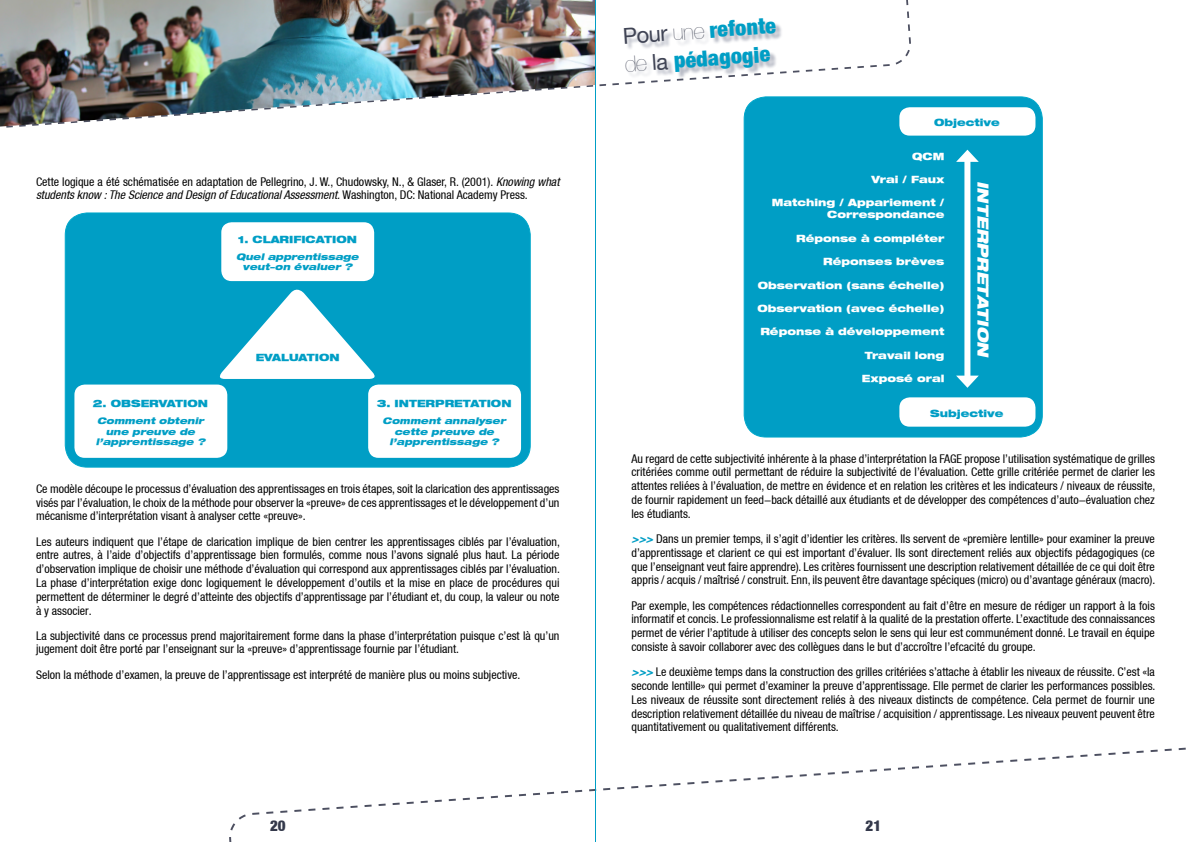
<style>
.page{position:relative;width:1191px;height:842px;background:#fff}
.page>*{position:absolute;margin:0;border:0;box-sizing:border-box;transform-origin:0 0}
.t1{font:900 condensed 22px/28px "Helvetica Neue LT";color:#009ec5}
.t2{font:italic 900 expanded 15px "Helvetica Neue LT";color:#fff}
.t3{font:900 condensed 15px "Helvetica Neue LT";color:#34394b}
.t4{font:condensed 12px/13.8px "Helvetica Neue LT";color:#000;text-align:justify}
.t5{font:900 expanded 10px/12px "Helvetica Neue LT";color:#fff;text-align:right}
.t6{font:900 expanded 10px "Helvetica Neue LT";color:#009ec5}
.t7{font:italic 900 expanded 9px/10.8px "Helvetica Neue LT";color:#009ec5;text-align:center}
.s1{font-style:italic}
.s2{font-weight:400;font-stretch:normal;color:#404455}
.s3{font-weight:200;font-stretch:normal;color:#404455}
.s4{font-weight:700;font-style:italic;color:#009ec5}
</style>
<div class="page">
<svg style="left:229px;top:747px;width:957px;height:95px"></svg>
<hr style="left:595px;top:0;width:1px;height:842px;background:#009ec5">
<div style="left:625px;top:20px;width:157px;height:59px;background:#686f86;opacity:.5"></div>
<img style="left:0;top:0;width:595px;height:127px">
<div style="left:65px;top:213px;width:465px;height:254px;background:#009ec5;border-radius:22px"></div>
<div style="left:65px;top:212px;width:466px;height:256px;border:1px solid #00a8cb;border-radius:22px"></div>
<svg style="left:219px;top:289px;width:156px;height:90px"></svg>
<div style="left:367px;top:384px;width:155px;height:75px;background:#fff;border-radius:11px"></div>
<div style="left:366px;top:383px;width:157px;height:77px;border:2px solid #009ec5;border-radius:11px"></div>
<div style="left:73px;top:384px;width:155px;height:75px;background:#fff;border-radius:11px"></div>
<div style="left:72px;top:383px;width:157px;height:77px;border:2px solid #009ec5;border-radius:11px"></div>
<div style="left:220px;top:221px;width:155px;height:61px;background:#fff;border-radius:11px"></div>
<div style="left:219px;top:220px;width:157px;height:63px;border:2px solid #009ec5;border-radius:11px"></div>
<div style="left:744px;top:97px;width:298px;height:340px;background:#009ec5;border-radius:22px"></div>
<div style="left:743px;top:96px;width:299px;height:341px;border:1px solid #00a8cb;border-radius:22px"></div>
<div style="left:964px;top:157px;width:6px;height:223px;background:#fff"></div>
<svg style="left:956px;top:150px;width:22px;height:12px"></svg>
<svg style="left:956px;top:376px;width:22px;height:12px"></svg>
<div style="left:898px;top:106px;width:138px;height:31px;background:#fff;border-radius:11px"></div>
<div style="left:897px;top:105px;width:140px;height:33px;border:2px solid #009ec5;border-radius:11px"></div>
<div style="left:898px;top:396px;width:138px;height:32px;background:#fff;border-radius:11px"></div>
<div style="left:897px;top:395px;width:140px;height:34px;border:2px solid #009ec5;border-radius:11px"></div>
<p class="t4" style="left:36px;top:174px;width:525px">Cette logique a été schématisée en adaptation de Pellegrino, J. W., Chudowsky, N., &amp; Glaser, R. (2001). <span class="s1">Knowing what students know : The Science and Design of Educational Assessment.</span> Washington, DC: National Academy Press.</p>
<p class="t6" style="left:238px;top:233px;width:121px">1. CLARIFICATION</p>
<p class="t7" style="left:236px;top:251px;width:124px">Quel apprentissage veut-on évaluer ?</p>
<p class="t6" style="left:93px;top:397px;width:117px">2. OBSERVATION</p>
<p class="t7" style="left:96px;top:415px;width:111px">Comment obtenir une preuve de l’apprentissage ?</p>
<p class="t6" style="left:256px;top:351px;width:86px">EVALUATION</p>
<p class="t6" style="left:377px;top:397px;width:136px">3. INTERPRETATION</p>
<p class="t7" style="left:382px;top:415px;width:125px">Comment annalyser cette preuve de l’apprentissage ?</p>
<p class="t4" style="left:36px;top:481px;width:525px">Ce modèle découpe le processus d’évaluation des apprentissages en trois étapes, soit la clarification des apprentissages visés par l’évaluation, le choix de la méthode pour observer la «preuve» de ces apprentissages et le développement d’un mécanisme d’interprétation visant à analyser cette «preuve».</p>
<p class="t4" style="left:36px;top:534px;width:525px">Les auteurs indiquent que l’étape de clarification implique de bien centrer les apprentissages ciblés par l’évaluation, entre autres, à l’aide d’objectifs d’apprentissage bien formulés, comme nous l’avons signalé plus haut. La période d’observation implique de choisir une méthode d’évaluation qui correspond aux apprentissages ciblés par l’évaluation.<br>La phase d’interprétation exige donc logiquement le développement d’outils et la mise en place de procédures qui permettent de déterminer le degré d’atteinte des objectifs d’apprentissage par l’étudiant et, du coup, la valeur ou note à y associer.</p>
<p class="t4" style="left:36px;top:628px;width:525px">La subjectivité dans ce processus prend majoritairement forme dans la phase d’interprétation puisque c’est là qu’un jugement doit être porté par l’enseignant sur la «preuve» d’apprentissage fournie par l’étudiant.</p>
<p class="t4" style="left:36px;top:667px;width:486px">Selon la méthode d’examen, la preuve de l’apprentissage est interprété de manière plus ou moins subjective.</p>
<h1 class="t1" style="left:622px;top:22px;width:155px;rotate:-4deg"><span class="s2">Pour</span> <span class="s3">une</span> refonte <span class="s3">de</span> <span class="s2">la</span> pédagogie</h1>
<p class="t6" style="left:934px;top:116px;width:67px">Objective</p>
<p class="t5" style="left:912px;top:150px;width:34px">QCM</p>
<p class="t5" style="left:871px;top:173px;width:74px">Vrai / Faux</p>
<p class="t5" style="left:772px;top:196px;width:174px">Matching / Appariement /<br>Correspondance</p>
<p class="t5" style="left:796px;top:232px;width:150px">Réponse à compléter</p>
<p class="t5" style="left:823px;top:255px;width:123px">Réponses brèves</p>
<p class="t5" style="left:757px;top:278px;width:188px">Observation (sans échelle)</p>
<p class="t5" style="left:757px;top:302px;width:188px">Observation (avec échelle)</p>
<p class="t5" style="left:760px;top:325px;width:185px">Réponse à développement</p>
<p class="t5" style="left:864px;top:349px;width:81px">Travail long</p>
<p class="t5" style="left:862px;top:372px;width:84px">Exposé oral</p>
<p class="t2" style="left:992px;top:181px;width:178px;rotate:90deg">INTERPRETATION</p>
<p class="t6" style="left:930px;top:407px;width:75px">Subjective</p>
<p class="t4" style="left:631px;top:451px;width:525px">Au regard de cette subjectivité inhérente à la phase d’interprétation la FAGE propose l’utilisation systématique de grilles critériées comme outil permettant de réduire la subjectivité de l’évaluation. Cette grille critériée permet de clarifier les attentes reliées à l’évaluation, de mettre en évidence et en relation les critères et les indicateurs / niveaux de réussite, de fournir rapidement un feed-back détaillé aux étudiants et de développer des compétences d’auto-évaluation chez les étudiants.</p>
<p class="t4" style="left:631px;top:532px;width:525px"><span class="s4">&gt;&gt;&gt;</span> Dans un premier temps, il s’agit d’identifier les critères. Ils servent de «première lentille» pour examiner la preuve d’apprentissage et clarifient ce qui est important d’évaluer. Ils sont directement reliés aux objectifs pédagogiques (ce que l’enseignant veut faire apprendre). Les critères fournissent une description relativement détaillée de ce qui doit être appris / acquis / maîtrisé / construit. Enfin, ils peuvent être davantage spécifiques (micro) ou d’avantage généraux (macro).</p>
<p class="t4" style="left:631px;top:598px;width:525px">Par exemple, les compétences rédactionnelles correspondent au fait d’être en mesure de rédiger un rapport à la fois informatif et concis. Le professionnalisme est relatif à la qualité de la prestation offerte. L’exactitude des connaissances permet de vérifier l’aptitude à utiliser des concepts selon le sens qui leur est communément donné. Le travail en équipe consiste à savoir collaborer avec des collègues dans le but d’accroître l’efficacité du groupe.</p>
<p class="t4" style="left:631px;top:665px;width:525px"><span class="s4">&gt;&gt;&gt;</span> Le deuxième temps dans la construction des grilles critériées s’attache à établir les niveaux de réussite. C’est «la seconde lentille» qui permet d’examiner la preuve d’apprentissage. Elle permet de clarifier les performances possibles.<br>Les niveaux de réussite sont directement reliés à des niveaux distincts de compétence. Cela permet de fournir une description relativement détaillée du niveau de maîtrise / acquisition / apprentissage. Les niveaux peuvent peuvent être quantitativement ou qualitativement différents.</p>
<p class="t3" style="left:270px;top:816px;width:17px">20</p>
<p class="t3" style="left:865px;top:816px;width:17px">21</p>
</div>
